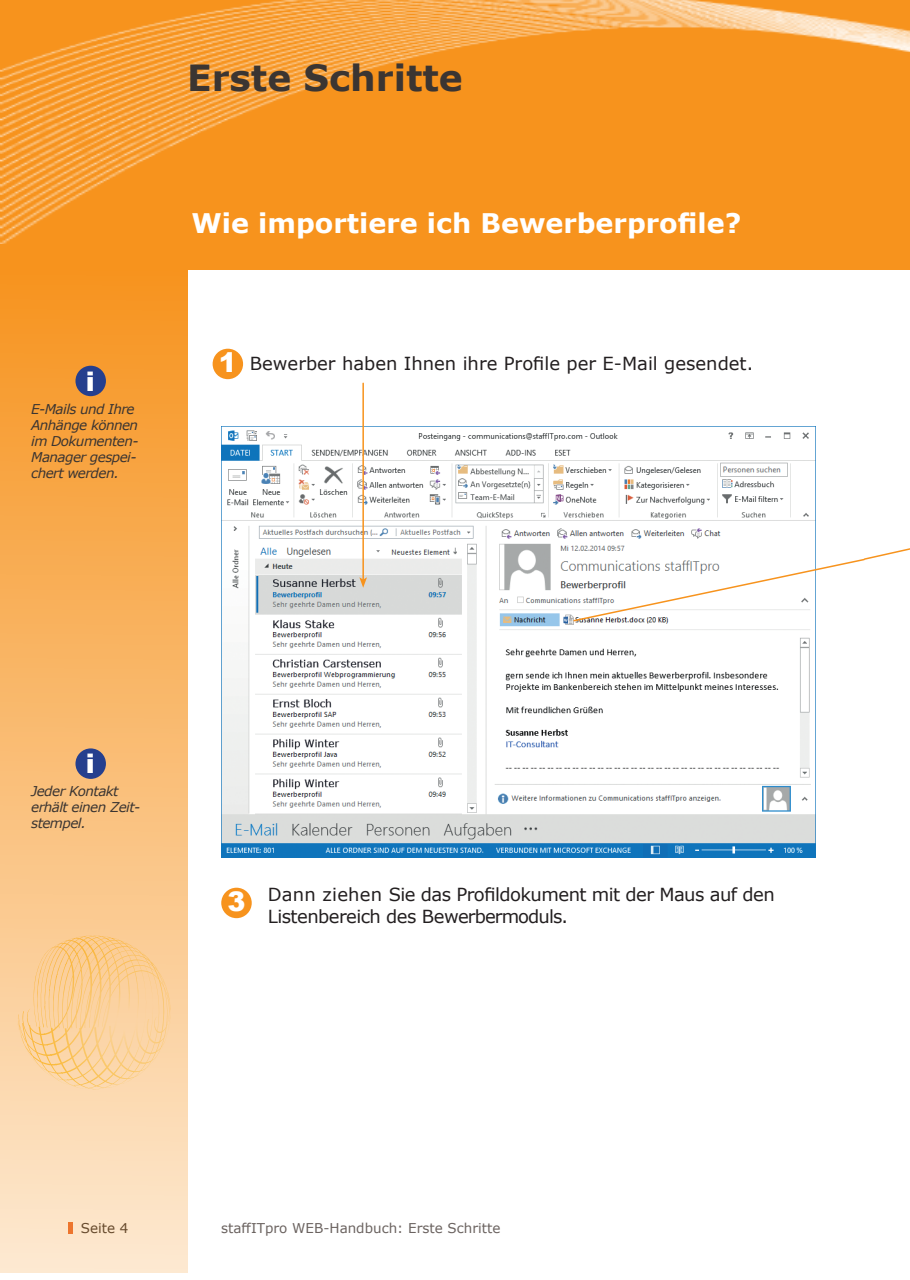
<style>
.page{position:relative;width:910px;height:1280px;background:#fff}
.page>*{position:absolute;margin:0;border:0;box-sizing:border-box;transform-origin:0 0}
.t1{font:700 36px "Verdana";color:#3b3532}
.t2{font:700 27px "Verdana";color:#fff}
.t3{font:900 27px "Arial";color:#fff}
.t4{font:18px/21.6px "Verdana";letter-spacing:-.03em;color:#231f20}
.t5{font:18px "Verdana";color:#231f20}
.t6{font:italic 13.5px/16.2px "Verdana";letter-spacing:-.04em;color:#3b3532}
.t7{font:13.5px "Verdana";color:#6b6360}
.t8{font:13.5px "Verdana";color:#3b3532}
.s1{font-family:"Arial";font-weight:900;font-size:27px;color:#fff}
</style>
<div class="page">
<div style="left:1px;top:0;width:909px;height:269px;background:#f7931d"></div>
<img style="left:0;top:0;width:910px;height:244px">
<div style="left:0;top:259px;width:187px;height:1014px;background:linear-gradient(to bottom,#f6931d,#fde8ce)"></div>
<div style="left:0;top:1205px;width:23px;height:71px;background:#fde6cc"></div>
<div style="left:213px;top:349px;width:30px;height:30px;background:#f7931d;border-radius:50%"></div>
<img style="left:221px;top:427px;width:594px;height:430px">
<hr style="left:362px;top:383px;width:2px;height:197px;background:#f7931d">
<svg style="left:359px;top:577px;width:8px;height:11px"></svg>
<div style="left:75px;top:366px;width:31px;height:30px;background:#253f8e;border-radius:50%"></div>
<div style="left:75px;top:748px;width:31px;height:31px;background:#253f8e;border-radius:50%"></div>
<div style="left:221px;top:888px;width:31px;height:30px;background:#f7931d;border-radius:50%"></div>
<svg style="left:572px;top:527px;width:338px;height:95px"></svg>
<h1 class="t1" style="left:187px;top:53px;width:277px">Erste Schritte</h1>
<h2 class="t3" style="left:86px;top:361px;width:10px">i</h2>
<p class="t6" style="left:31px;top:400px;width:109px">E-Mails und Ihre<br>Anhänge können im Dokumenten-<br>Manager gespei&shy;chert werden.</p>
<h2 class="t2" style="left:191px;top:204px;width:551px">Wie importiere ich Bewerberprofile?</h2>
<h3 class="t5" style="left:219px;top:351px;width:536px"><span class="s1">1</span> Bewerber haben Ihnen ihre Profile per E-Mail gesendet.</h3>
<h2 class="t3" style="left:86px;top:744px;width:10px">i</h2>
<p class="t6" style="left:31px;top:782px;width:111px">Jeder Kontakt erhält einen Zeit&shy;stempel.</p>
<h2 class="t3" style="left:227px;top:882px;width:20px">3</h2>
<h3 class="t4" style="left:268px;top:884px;width:508px">Dann ziehen Sie das Profildokument mit der Maus auf den<br>Listenbereich des Bewerbermoduls.</h3>
<p class="t8" style="left:81px;top:1219px;width:49px">Seite 4</p>
<p class="t7" style="left:221px;top:1219px;width:281px">staffITpro WEB-Handbuch: Erste Schritte</p>
</div>
